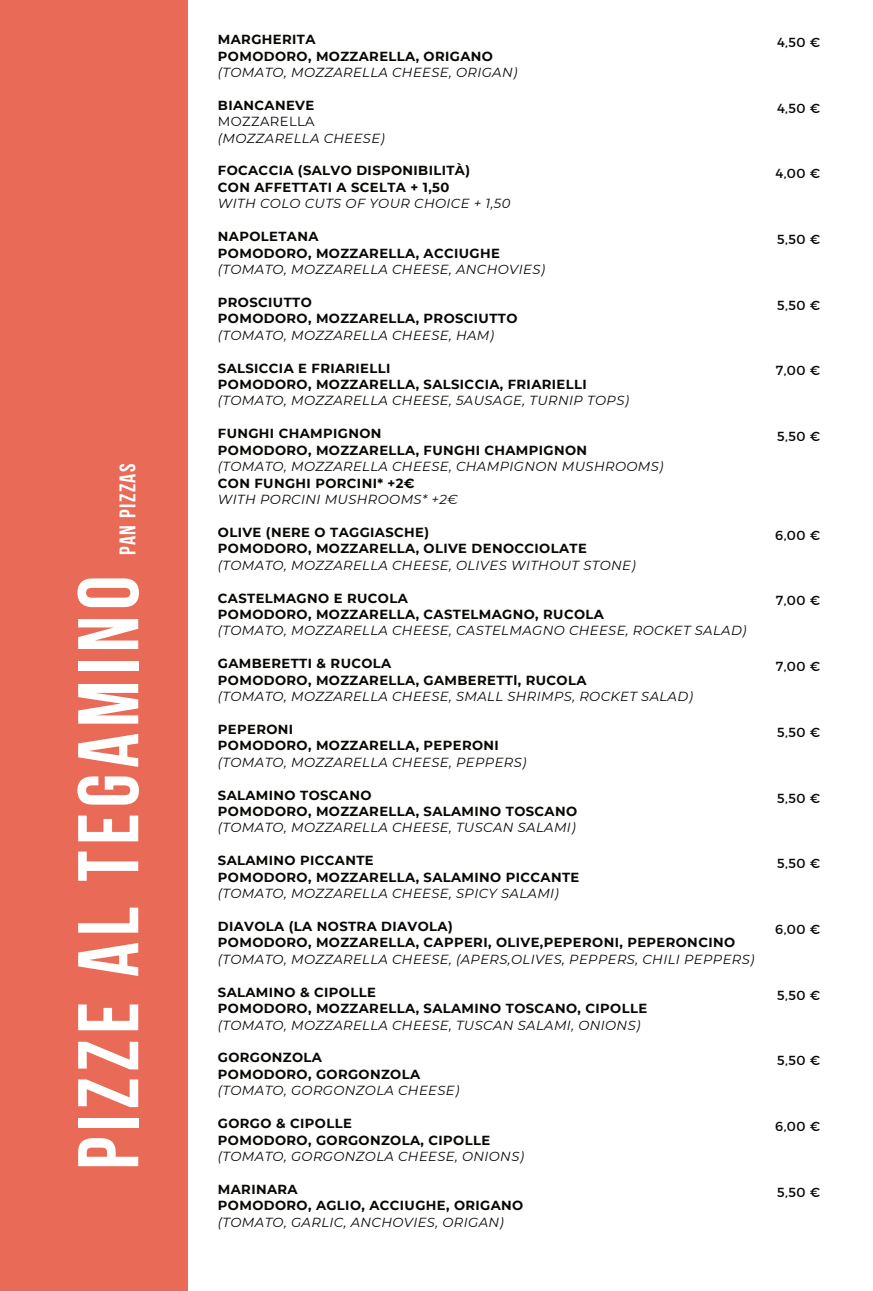
<style>
.page{position:relative;width:873px;height:1291px;background:#fff}
.page>*{position:absolute;margin:0;border:0;box-sizing:border-box;transform-origin:0 0}
.t1{font:85.75px "Bebas Neue Cyrillic";letter-spacing:.07em;color:#fff}
.t2{font:22.57px "Bebas Neue Cyrillic";letter-spacing:.07em;color:#fff}
.t3{font:700 13.12px/16.4px "Montserrat";letter-spacing:.03em;color:#080704}
.t4{font:italic 13.12px "Montserrat";letter-spacing:.03em;color:#080704}
.t5{font:13.12px "Montserrat";letter-spacing:.03em;color:#080704}
</style>
<div class="page">
<div style="left:0;top:0;width:188px;height:1290px;background:#e86a57"></div>
<h2 class="t2" style="left:115px;top:555px;width:93px;rotate:-90deg">PAN PIZZAS</h2>
<h1 class="t1" style="left:61px;top:1169px;width:595px;rotate:-90deg">PIZZE AL TEGAMINO</h1>
<p class="t3" style="left:218px;top:31px;width:276px">MARGHERITA<br>POMODORO, MOZZARELLA, ORIGANO</p>
<p class="t4" style="left:218px;top:63px;width:301px">(TOMATO, MOZZARELLA CHEESE, ORIGAN)</p>
<p class="t3" style="left:218px;top:96px;width:98px">BIANCANEVE</p>
<p class="t5" style="left:218px;top:112px;width:98px">MOZZARELLA</p>
<p class="t4" style="left:218px;top:129px;width:168px">(MOZZARELLA CHEESE)</p>
<p class="t3" style="left:218px;top:162px;width:254px">FOCACCIA (SALVO DISPONIBILITÀ)<br>CON AFFETTATI A SCELTA + 1,50</p>
<p class="t4" style="left:218px;top:195px;width:294px">WITH COLO CUTS OF YOUR CHOICE + 1,50</p>
<p class="t3" style="left:218px;top:228px;width:283px">NAPOLETANA<br>POMODORO, MOZZARELLA, ACCIUGHE</p>
<p class="t4" style="left:218px;top:260px;width:329px">(TOMATO, MOZZARELLA CHEESE, ANCHOVIES)</p>
<p class="t3" style="left:218px;top:293px;width:301px">PROSCIUTTO<br>POMODORO, MOZZARELLA, PROSCIUTTO</p>
<p class="t4" style="left:218px;top:326px;width:278px">(TOMATO, MOZZARELLA CHEESE, HAM)</p>
<p class="t3" style="left:218px;top:359px;width:370px">SALSICCIA E FRIARIELLI<br>POMODORO, MOZZARELLA, SALSICCIA, FRIARIELLI</p>
<p class="t4" style="left:218px;top:392px;width:413px">(TOMATO, MOZZARELLA CHEESE, 5AUSAGE, TURNIP TOPS)</p>
<p class="t3" style="left:218px;top:424px;width:371px">FUNGHI CHAMPIGNON<br>POMODORO, MOZZARELLA, FUNGHI CHAMPIGNON</p>
<p class="t4" style="left:218px;top:457px;width:447px">(TOMATO, MOZZARELLA CHEESE, CHAMPIGNON MUSHROOMS)</p>
<p class="t3" style="left:218px;top:474px;width:198px">CON FUNGHI PORCINI* +2€</p>
<p class="t4" style="left:218px;top:490px;width:241px">WITH PORCINI MUSHROOMS* +2€</p>
<p class="t3" style="left:218px;top:523px;width:370px">OLIVE (NERE O TAGGIASCHE)<br>POMODORO, MOZZARELLA, OLIVE DENOCCIOLATE</p>
<p class="t4" style="left:218px;top:556px;width:419px">(TOMATO, MOZZARELLA CHEESE, OLIVES WITHOUT STONE)</p>
<p class="t3" style="left:218px;top:589px;width:387px">CASTELMAGNO E RUCOLA<br>POMODORO, MOZZARELLA, CASTELMAGNO, RUCOLA</p>
<p class="t4" style="left:218px;top:621px;width:530px">(TOMATO, MOZZARELLA CHEESE, CASTELMAGNO CHEESE, ROCKET SALAD)</p>
<p class="t3" style="left:218px;top:654px;width:370px">GAMBERETTI &amp; RUCOLA<br>POMODORO, MOZZARELLA, GAMBERETTl, RUCOLA</p>
<p class="t4" style="left:218px;top:687px;width:477px">(TOMATO, MOZZARELLA CHEESE, SMALL SHRIMPS, ROCKET SALAD)</p>
<p class="t3" style="left:218px;top:720px;width:282px">PEPERONI<br>POMODORO, MOZZARELLA, PEPERONI</p>
<p class="t4" style="left:218px;top:753px;width:310px">(TOMATO, MOZZARELLA CHEESE, PEPPERS)</p>
<p class="t3" style="left:218px;top:786px;width:361px">SALAMINO TOSCANO<br>POMODORO, MOZZARELLA, SALAMINO TOSCANO</p>
<p class="t4" style="left:218px;top:818px;width:359px">(TOMATO, MOZZARELLA CHEESE, TUSCAN SALAMI)</p>
<p class="t3" style="left:218px;top:851px;width:363px">SALAMINO PICCANTE<br>POMODORO, MOZZARELLA, SALAMINO PICCANTE</p>
<p class="t4" style="left:218px;top:884px;width:342px">(TOMATO, MOZZARELLA CHEESE, SPICY SALAMI)</p>
<p class="t3" style="left:218px;top:917px;width:519px">DIAVOLA (LA NOSTRA DIAVOLA)<br>POMODORO, MOZZARELLA, CAPPERI, OLIVE,PEPERONI, PEPERONCINO</p>
<p class="t4" style="left:218px;top:950px;width:538px">(TOMATO, MOZZARELLA CHEESE, (APERS,OLIVES, PEPPERS, CHILI PEPPERS)</p>
<p class="t3" style="left:218px;top:983px;width:431px">SALAMINO &amp; CIPOLLE<br>POMODORO, MOZZARELLA, SALAMINO TOSCANO, CIPOLLE</p>
<p class="t4" style="left:218px;top:1015px;width:424px">(TOMATO, MOZZARELLA CHEESE, TUSCAN SALAMI, ONIONS)</p>
<p class="t3" style="left:218px;top:1048px;width:204px">GORGONZOLA<br>POMODORO, GORGONZOLA</p>
<p class="t4" style="left:218px;top:1081px;width:243px">(TOMATO, GORGONZOLA CHEESE)</p>
<p class="t3" style="left:218px;top:1114px;width:274px">GORGO &amp; CIPOLLE<br>POMODORO, GORGONZOLA, CIPOLLE</p>
<p class="t4" style="left:218px;top:1147px;width:308px">(TOMATO, GORGONZOLA CHEESE, ONIONS)</p>
<p class="t3" style="left:218px;top:1180px;width:307px">MARINARA<br>POMODORO, AGLIO, ACCIUGHE, ORIGANO</p>
<p class="t4" style="left:218px;top:1212px;width:287px">(TOMATO, GARLIC, ANCHOVIES, ORIGAN)</p>
<p class="t5" style="left:777px;top:34px;width:45px">4,50 €</p>
<p class="t5" style="left:777px;top:100px;width:45px">4,50 €</p>
<p class="t5" style="left:775px;top:166px;width:46px">4,00 €</p>
<p class="t5" style="left:777px;top:231px;width:44px">5,50 €</p>
<p class="t5" style="left:777px;top:297px;width:44px">5,50 €</p>
<p class="t5" style="left:776px;top:363px;width:46px">7,00 €</p>
<p class="t5" style="left:777px;top:428px;width:44px">5,50 €</p>
<p class="t5" style="left:775px;top:527px;width:46px">6,00 €</p>
<p class="t5" style="left:776px;top:592px;width:46px">7,00 €</p>
<p class="t5" style="left:776px;top:658px;width:46px">7,00 €</p>
<p class="t5" style="left:777px;top:724px;width:44px">5,50 €</p>
<p class="t5" style="left:777px;top:789px;width:44px">5,50 €</p>
<p class="t5" style="left:777px;top:855px;width:44px">5,50 €</p>
<p class="t5" style="left:775px;top:921px;width:46px">6,00 €</p>
<p class="t5" style="left:777px;top:986px;width:44px">5,50 €</p>
<p class="t5" style="left:777px;top:1052px;width:44px">5,50 €</p>
<p class="t5" style="left:775px;top:1118px;width:46px">6,00 €</p>
<p class="t5" style="left:777px;top:1183px;width:44px">5,50 €</p>
</div>
